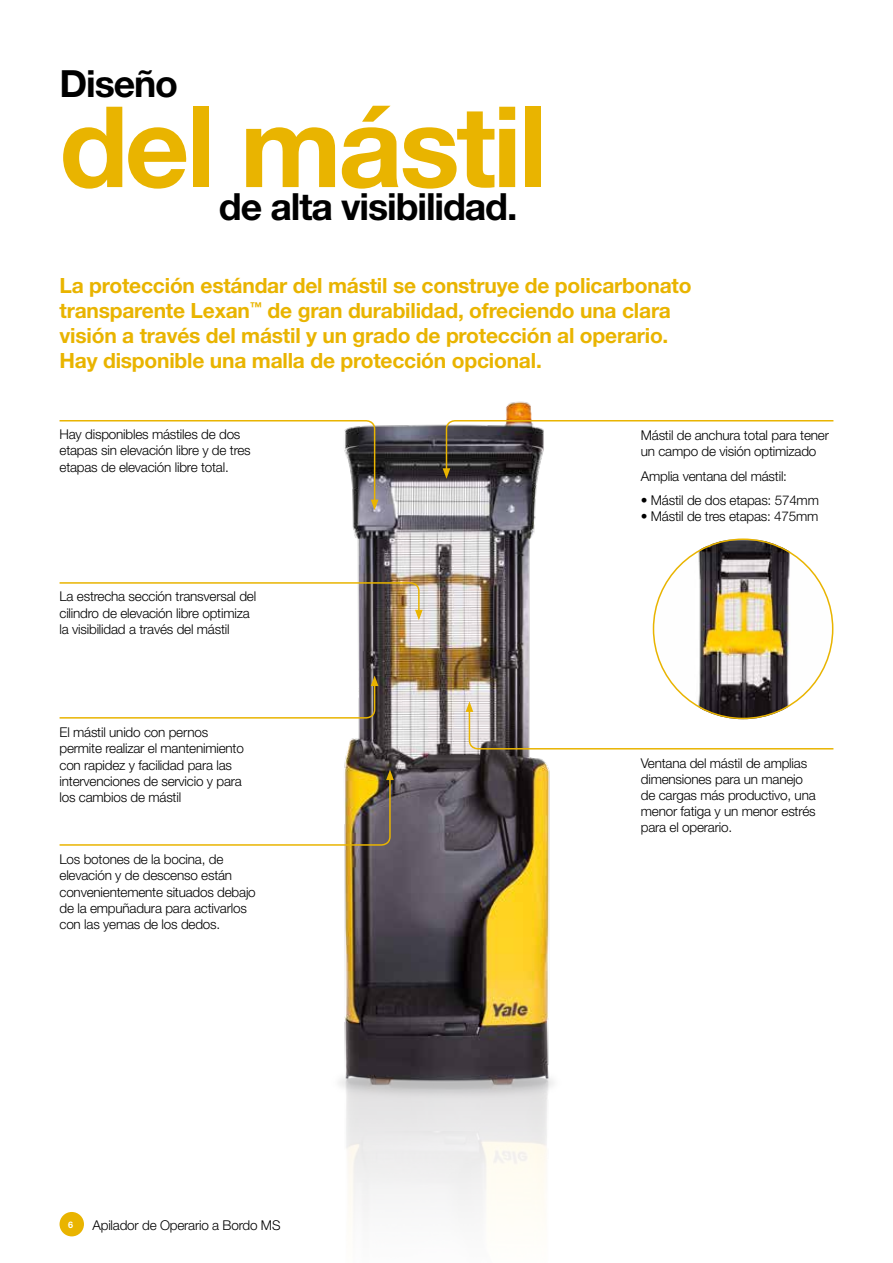
<style>
.page{position:relative;width:893px;height:1263px;background:#fff}
.page>*{position:absolute;margin:0;border:0;box-sizing:border-box;transform-origin:0 0}
.t1{font:700 112.5px "Helvetica Neue";letter-spacing:-.03em;color:#e9b400}
.t2{font:700 37.5px "Helvetica Neue";letter-spacing:-.03em;color:#000}
.t3{font:700 21px/25.2px "Helvetica Neue";letter-spacing:-.01em;color:#e9b400}
.t4{font:300 13.5px/16.2px "Helvetica Neue";letter-spacing:-.015em;color:#000}
.t5{font:700 9px "Helvetica Neue";color:#fff}
</style>
<div class="page">
<div style="left:60px;top:1212px;width:24px;height:24px;background:#e9b400;border-radius:50%"></div>
<img style="left:339px;top:401px;width:215px;height:812px">
<svg style="left:466px;top:701px;width:368px;height:49px"></svg>
<svg style="left:59px;top:581px;width:364px;height:39px"></svg>
<svg style="left:443px;top:419px;width:391px;height:60px"></svg>
<svg style="left:59px;top:419px;width:319px;height:91px"></svg>
<img style="left:653px;top:538px;width:180px;height:181px;border-radius:90px">
<svg style="left:59px;top:675px;width:319px;height:44px"></svg>
<svg style="left:59px;top:769px;width:335px;height:77px"></svg>
<h2 class="t2" style="left:60px;top:61px;width:120px">Diseño</h2>
<h1 class="t1" style="left:60px;top:77px;width:489px">del mástil</h1>
<h2 class="t2" style="left:219px;top:184px;width:300px">de alta visibilidad.</h2>
<p class="t3" style="left:60px;top:272px;width:634px">La protección estándar del mástil se construye de policarbonato transparente Lexan<sup>™</sup> de gran durabilidad, ofreciendo una clara visión a través del mástil y un grado de protección al operario.<br>Hay disponible una malla de protección opcional.</p>
<p class="t4" style="left:60px;top:426px;width:193px">Hay disponibles mástiles de dos etapas sin elevación libre y de tres etapas de elevación libre total.</p>
<p class="t4" style="left:60px;top:588px;width:198px">La estrecha sección transversal del cilindro de elevación libre optimiza la visibilidad a través del mástil</p>
<p class="t4" style="left:60px;top:724px;width:186px">El mástil unido con pernos permite realizar el mantenimiento con rapidez y facilidad para las intervenciones de servicio y para los cambios de mástil</p>
<p class="t4" style="left:60px;top:851px;width:198px">Los botones de la bocina, de elevación y de descenso están convenientemente situados debajo de la empuñadura para activarlos con las yemas de los dedos.</p>
<p class="t5" style="left:68px;top:1219px;width:7px">6</p>
<p class="t4" style="left:92px;top:1216px;width:190px">Apilador de Operario a Bordo MS</p>
<p class="t4" style="left:641px;top:426px;width:190px">Mástil de anchura total para tener un campo de visión optimizado</p>
<p class="t4" style="left:641px;top:467px;width:148px">Amplia ventana del mástil:</p>
<p class="t4" style="left:641px;top:492px;width:180px">• Mástil de dos etapas: 574mm</p>
<p class="t4" style="left:641px;top:508px;width:179px">• Mástil de tres etapas: 475mm</p>
<p class="t4" style="left:641px;top:754px;width:176px">Ventana del mástil de amplias dimensiones para un manejo de cargas más productivo, una menor fatiga y un menor estrés para el operario.</p>
</div>
